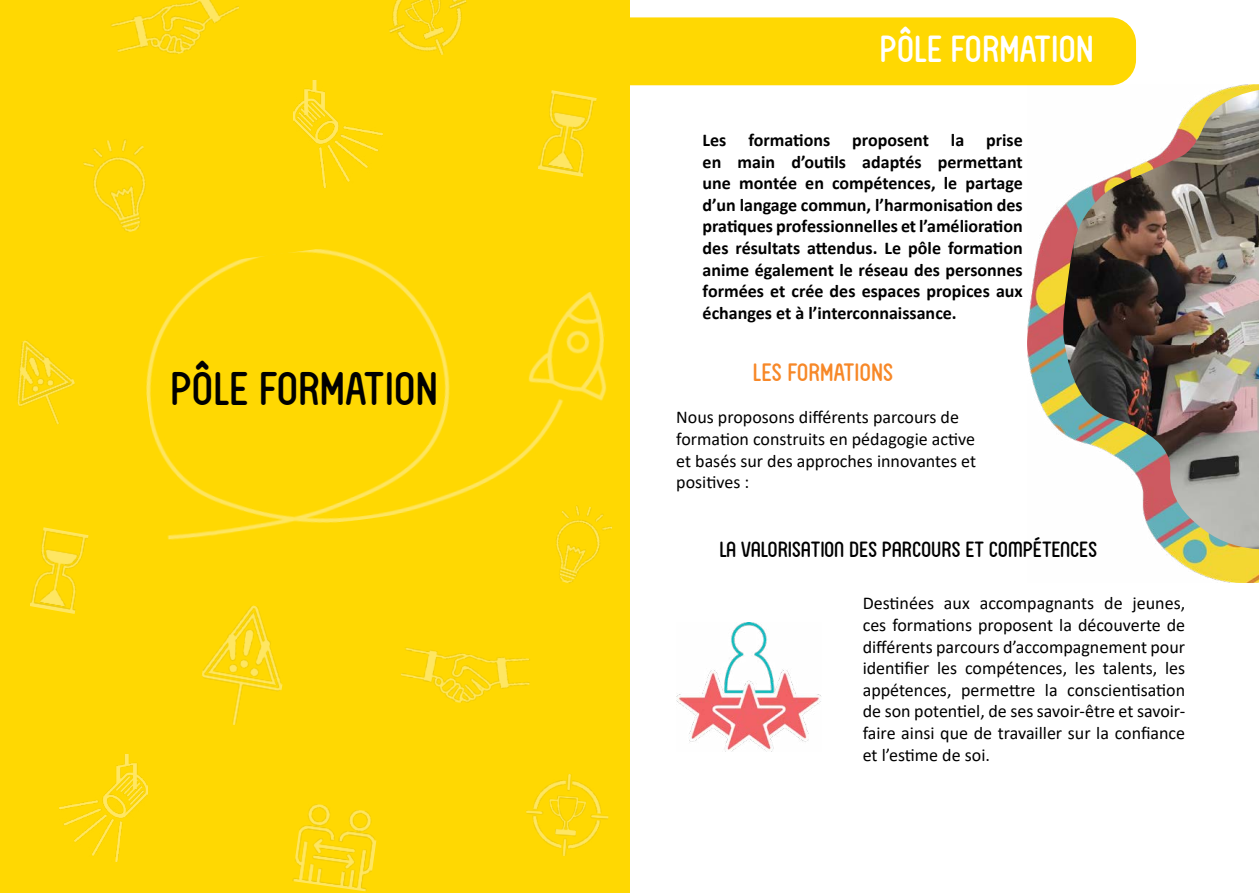
<style>
.page{position:relative;width:1259px;height:893px;background:#fff}
.page>*{position:absolute;margin:0;border:0;box-sizing:border-box;transform-origin:0 0}
.t1{font:45px "FV Almelo";color:#000}
.t2{font:36px "FV Almelo";color:#fff}
.t3{font:24px "FV Almelo";color:#f78828}
.t4{font:21px "FV Almelo";color:#000}
.t5{font:18px/21.6px "Calibri";color:#000}
.t6{font:700 18px/21.6px "Calibri";color:#000;text-align:justify}
</style>
<div class="page">
<div style="left:0;top:0;width:629px;height:893px;background:#ffd802"></div>
<img style="left:146px;top:249px;width:461px;height:291px">
<img style="left:401px;top:648px;width:129px;height:55px">
<img style="left:389px;top:0;width:77px;height:55px">
<img style="left:30px;top:527px;width:58px;height:87px">
<img style="left:538px;top:90px;width:58px;height:87px">
<img style="left:526px;top:774px;width:83px;height:82px">
<img style="left:111px;top:0;width:128px;height:54px">
<img style="left:59px;top:754px;width:89px;height:107px">
<img style="left:293px;top:80px;width:89px;height:107px">
<img style="left:17px;top:340px;width:58px;height:85px">
<img style="left:201px;top:605px;width:82px;height:120px">
<img style="left:292px;top:804px;width:85px;height:88px">
<img style="left:83px;top:139px;width:63px;height:93px">
<img style="left:541px;top:499px;width:71px;height:85px">
<div style="left:629px;top:17px;width:507px;height:68px;background:#ffd802"></div>
<img style="left:676px;top:623px;width:145px;height:129px">
<img style="left:1027px;top:84px;width:232px;height:499px">
<img style="left:1061px;top:90px;width:198px;height:459px">
<h1 class="t1" style="left:170px;top:362px;width:269px">PÔLE FORMATION</h1>
<h2 class="t2" style="left:879px;top:27px;width:216px">PÔLE FORMATION</h2>
<p class="t6" style="left:702px;top:129px;width:322px">Les formations proposent la prise en main d’outils adaptés permettant une montée en compétences, le partage d’un langage commun, l’harmonisation des pratiques professionnelles et l’amélioration des résultats attendus. Le pôle formation anime également le réseau des personnes formées et crée des espaces propices aux échanges et à l’interconnaissance.</p>
<h3 class="t3" style="left:753px;top:358px;width:142px">LES FORMATIONS</h3>
<p class="t5" style="left:676px;top:406px;width:301px">Nous proposons différents parcours de formation construits en pédagogie active et basés sur des approches innovantes et positives :</p>
<p class="t4" style="left:719px;top:537px;width:379px">LA VALORISATION DES PARCOURS ET COMPÉTENCES</p>
<p class="t5" style="left:862px;top:592px;width:324px;text-align:justify">Destinées aux accompagnants de jeunes, ces formations proposent la découverte de différents parcours d’accompagnement pour identifier les compétences, les talents, les appétences, permettre la conscientisation de son potentiel, de ses savoir-être et savoir&shy;faire ainsi que de travailler sur la confiance et l’estime de soi.</p>
</div>
